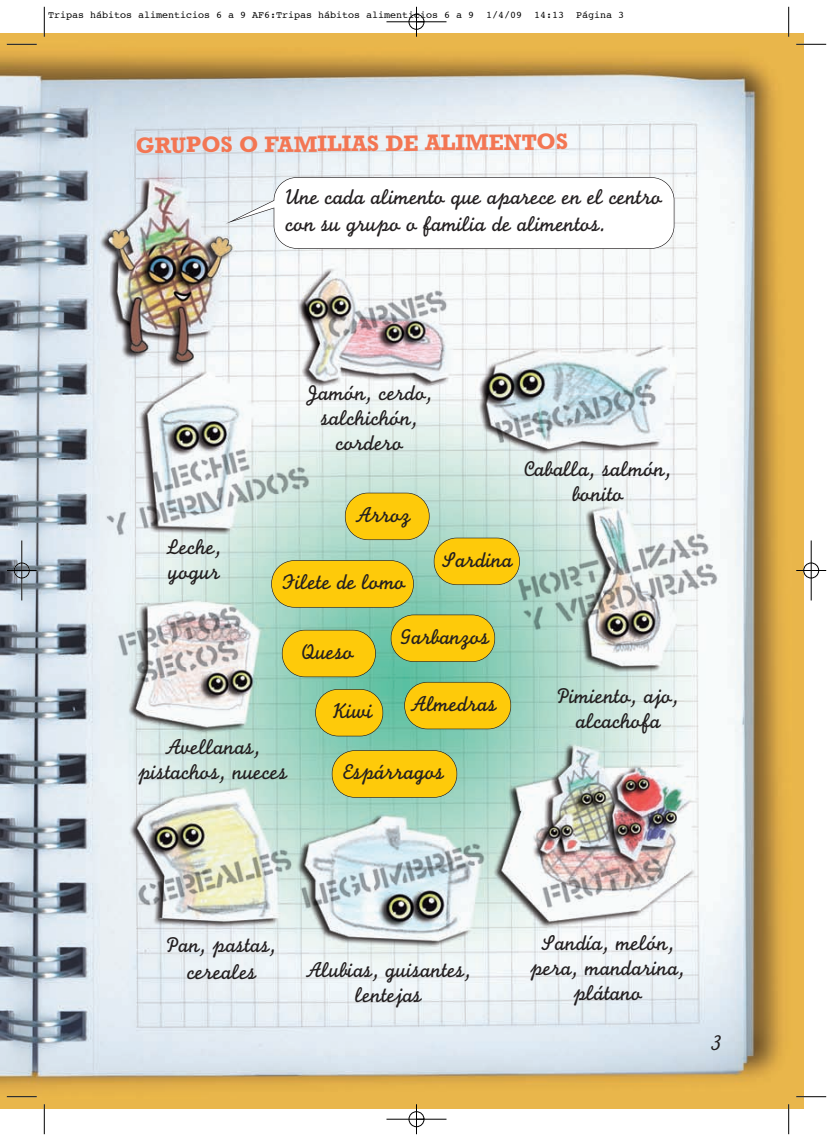
<style>
.page{position:relative;width:833px;height:1141px;background:#fff}
.page>*{position:absolute;margin:0;border:0;box-sizing:border-box;transform-origin:0 0}
.t1{font:700 22.62px "Rockwell";letter-spacing:-.01em;color:#f37653}
.t2{font:22.5px/25px "Monoline Script";color:#231f20;text-align:center}
.t3{font:10px "Courier";color:#000}
</style>
<div class="page">
<img style="left:0;top:34px;width:803px;height:1075px">
<svg style="left:226px;top:177px;width:448px;height:72px"></svg>
<div style="left:434px;top:538px;width:85px;height:47px;background:#feca0a;border-radius:23px"></div>
<div style="left:434px;top:538px;width:86px;height:47px;border:1px solid #231f20;border-radius:23px"></div>
<div style="left:391px;top:615px;width:104px;height:47px;background:#feca0a;border-radius:23px"></div>
<div style="left:391px;top:615px;width:104px;height:47px;border:1px solid #231f20;border-radius:23px"></div>
<div style="left:345px;top:493px;width:84px;height:47px;background:#feca0a;border-radius:23px"></div>
<div style="left:345px;top:493px;width:84px;height:47px;border:1px solid #231f20;border-radius:23px"></div>
<div style="left:404px;top:682px;width:107px;height:47px;background:#feca0a;border-radius:23px"></div>
<div style="left:404px;top:682px;width:107px;height:47px;border:1px solid #231f20;border-radius:23px"></div>
<div style="left:315px;top:689px;width:68px;height:47px;background:#feca0a;border-radius:23px"></div>
<div style="left:315px;top:689px;width:68px;height:47px;border:1px solid #231f20;border-radius:23px"></div>
<div style="left:332px;top:751px;width:125px;height:46px;background:#feca0a;border-radius:23px"></div>
<div style="left:332px;top:750px;width:125px;height:48px;border:1px solid #231f20;border-radius:23px"></div>
<div style="left:282px;top:630px;width:93px;height:47px;background:#feca0a;border-radius:23px"></div>
<div style="left:282px;top:630px;width:94px;height:47px;border:1px solid #231f20;border-radius:23px"></div>
<div style="left:271px;top:561px;width:142px;height:46px;background:#feca0a;border-radius:23px"></div>
<div style="left:271px;top:560px;width:143px;height:48px;border:1px solid #231f20;border-radius:23px"></div>
<hr style="left:44px;top:7px;width:1px;height:30px;background:#000">
<hr style="left:7px;top:44px;width:30px;height:1px;background:#000">
<hr style="left:788px;top:7px;width:1px;height:30px;background:#000">
<hr style="left:796px;top:44px;width:30px;height:1px;background:#000">
<hr style="left:44px;top:1104px;width:1px;height:30px;background:#000">
<hr style="left:7px;top:1096px;width:30px;height:1px;background:#000">
<hr style="left:788px;top:1104px;width:1px;height:30px;background:#000">
<hr style="left:796px;top:1096px;width:30px;height:1px;background:#000">
<hr style="left:21px;top:540px;width:1px;height:60px;background:#fff">
<div style="left:409px;top:14px;width:15px;height:16px;border:1px solid #fff;border-radius:50%"></div>
<div style="left:14px;top:563px;width:16px;height:15px;border:1px solid #fff;border-radius:50%"></div>
<hr style="left:386px;top:22px;width:60px;height:1px;background:#000">
<hr style="left:386px;top:1119px;width:60px;height:1px;background:#000">
<hr style="left:22px;top:540px;width:1px;height:60px;background:#000">
<hr style="left:811px;top:540px;width:1px;height:60px;background:#000">
<hr style="left:416px;top:7px;width:1px;height:30px;background:#000">
<hr style="left:416px;top:1104px;width:1px;height:30px;background:#000">
<hr style="left:7px;top:570px;width:30px;height:1px;background:#000">
<hr style="left:796px;top:570px;width:30px;height:1px;background:#000">
<div style="left:409px;top:14px;width:15px;height:15px;border:1px solid #000;border-radius:50%"></div>
<div style="left:409px;top:1111px;width:15px;height:16px;border:1px solid #000;border-radius:50%"></div>
<div style="left:14px;top:563px;width:15px;height:15px;border:1px solid #000;border-radius:50%"></div>
<div style="left:803px;top:563px;width:16px;height:15px;border:1px solid #000;border-radius:50%"></div>
<svg style="left:711px;top:1035px;width:10px;height:16px"></svg>
<p class="t3" style="left:48px;top:11px;width:577px">Tripas hábitos alimenticios 6 a 9 AF6:Tripas hábitos alimenticios 6 a 9 1/4/09 14:13 Página 3</p>
<p class="t1" style="left:136px;top:136px;width:434px">GRUPOS O FAMILIAS DE ALIMENTOS</p>
<p class="t2" style="left:286px;top:186px;width:378px;line-height:27px;text-align:left">Une cada alimento que aparece en el centro con su grupo o familia de alimentos.</p>
<p class="t2" style="left:166px;top:537px;width:57px;text-align:left">Leche, yogur</p>
<p class="t2" style="left:306px;top:383px;width:129px">Jamón, cerdo, salchichón, cordero</p>
<p class="t2" style="left:355px;top:505px;width:57px">Arroz</p>
<p class="t2" style="left:282px;top:572px;width:125px">Filete de lomo</p>
<p class="t2" style="left:524px;top:459px;width:149px">Caballa, salmón, bonito</p>
<p class="t2" style="left:441px;top:550px;width:73px">Sardina</p>
<p class="t2" style="left:138px;top:737px;width:150px">Avellanas, pistachos, nueces</p>
<p class="t2" style="left:302px;top:642px;width:54px">Queso</p>
<p class="t2" style="left:400px;top:627px;width:91px">Garbanzos</p>
<p class="t2" style="left:332px;top:701px;width:42px">Kiwi</p>
<p class="t2" style="left:410px;top:694px;width:88px">Almedras</p>
<p class="t2" style="left:343px;top:762px;width:103px">Espárragos</p>
<p class="t2" style="left:557px;top:686px;width:123px">Pimiento, ajo, alcachofa</p>
<p class="t2" style="left:167px;top:934px;width:111px;line-height:27px">Pan, pastas, cereales</p>
<p class="t2" style="left:305px;top:959px;width:167px">Alubias, guisantes, lentejas</p>
<p class="t2" style="left:530px;top:933px;width:156px">Sandía, melón, pera, mandarina, plátano</p>
</div>
